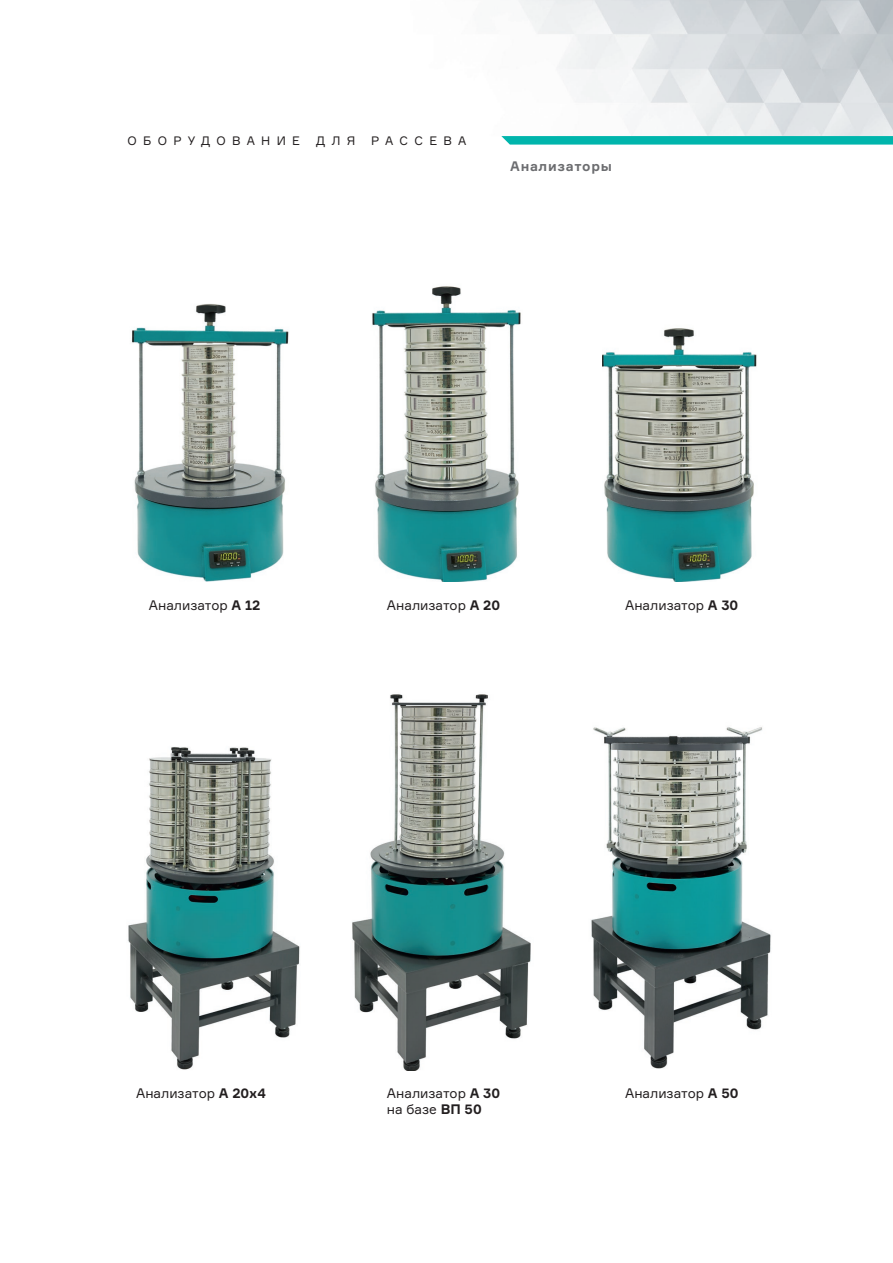
<style>
.page{position:relative;width:893px;height:1263px;background:#fff}
.page>*{position:absolute;margin:0;border:0;box-sizing:border-box;transform-origin:0 0}
.t1{font:13.5px "Formular";color:#231f20}
.t2{font:700 13.5px "Formular";letter-spacing:.05em;color:#6c6d70}
.t3{font:12px "Formular";letter-spacing:.525em;color:#231f20}
.s1{font-weight:700}
</style>
<div class="page">
<img style="left:372px;top:286px;width:149px;height:296px">
<img style="left:603px;top:328px;width:154px;height:254px">
<img style="left:131px;top:304px;width:158px;height:278px">
<img style="left:128px;top:747px;width:172px;height:323px">
<img style="left:591px;top:727px;width:180px;height:342px">
<img style="left:352px;top:694px;width:179px;height:376px">
<img style="left:518px;top:0;width:375px;height:136px">
<svg style="left:501px;top:136px;width:392px;height:9px"></svg>
<p class="t3" style="left:128px;top:133px;width:174px">ОБОРУДОВАНИЕ</p>
<p class="t3" style="left:316px;top:133px;width:41px">ДЛЯ</p>
<p class="t3" style="left:371px;top:133px;width:97px">РАССЕВА</p>
<p class="t2" style="left:510px;top:157px;width:103px">Анализаторы</p>
<p class="t1" style="left:149px;top:597px;width:113px">Анализатор <span class="s1">А 12</span></p>
<p class="t1" style="left:387px;top:597px;width:115px">Анализатор <span class="s1">А 20</span></p>
<p class="t1" style="left:625px;top:597px;width:115px">Анализатор <span class="s1">А 30</span></p>
<p class="t1" style="left:136px;top:1084px;width:131px">Анализатор <span class="s1">А 20х4</span></p>
<p class="t1" style="left:387px;top:1084px;width:115px">Анализатор <span class="s1">А 30</span></p>
<p class="t1" style="left:625px;top:1084px;width:115px">Анализатор <span class="s1">А 50</span></p>
<p class="t1" style="left:387px;top:1101px;width:96px">на базе <span class="s1">ВП 50</span></p>
</div>
